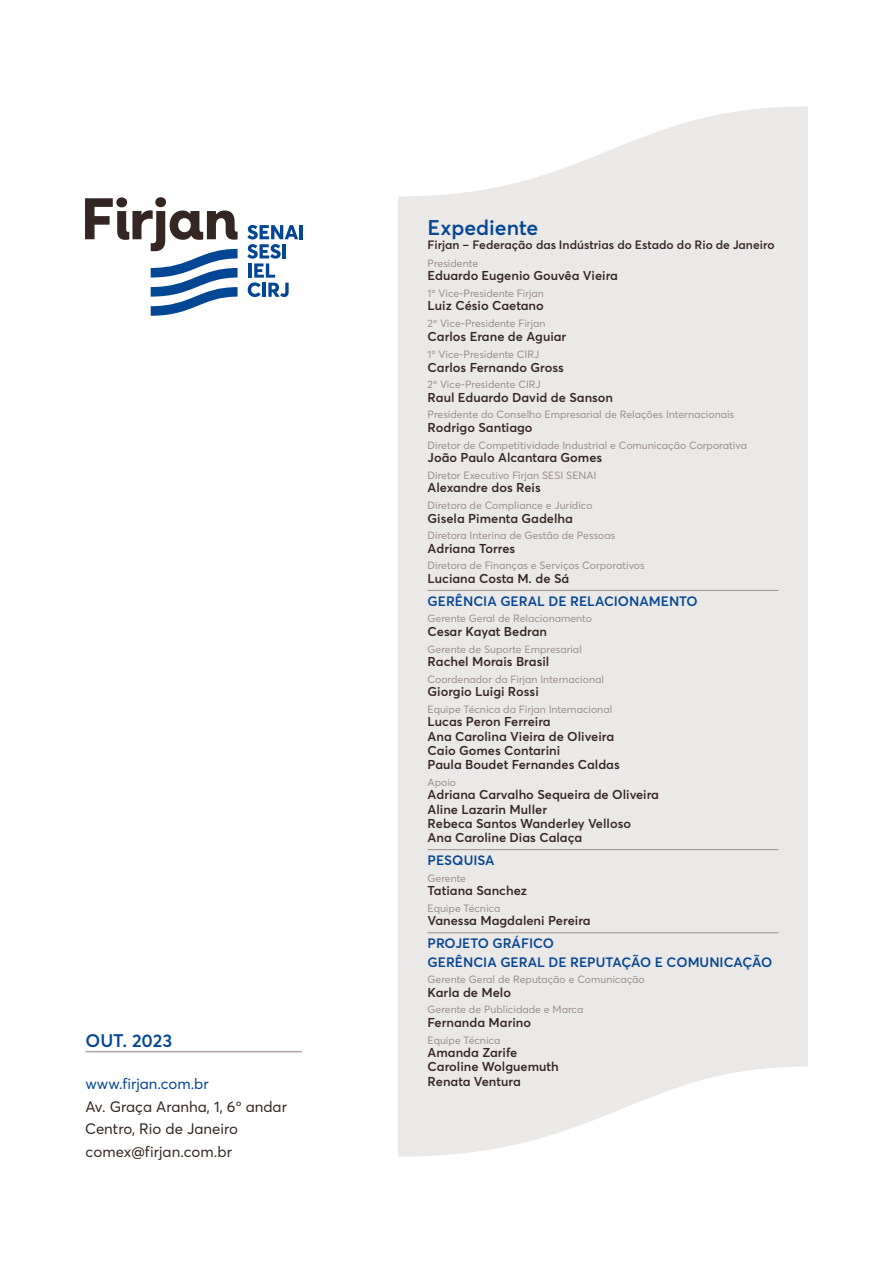
<style>
.page{position:relative;width:893px;height:1263px;background:#fff}
.page>*{position:absolute;margin:0;border:0;box-sizing:border-box;transform-origin:0 0}
.t1{font:600 21px "Averta";color:#034694}
.t2{font:600 18px "Averta";color:#034694}
.t3{font:15px/22.5px "Averta";color:#342622}
.t4{font:15px "Averta";color:#034694}
.t5{font:600 13.5px/18.5px "Averta";color:#034694}
.t6{font:600 12.75px/14.2px "Averta";color:#342622}
.t7{font:600 12px "Averta";color:#342622}
.t8{font:10.5px "Averta";color:#9a8f8c}
</style>
<div class="page">
<svg style="left:398px;top:106px;width:410px;height:1051px;background:#eceae9"></svg>
<hr style="left:428px;top:590px;width:350px;height:1px;background:#9a8f8c">
<hr style="left:428px;top:849px;width:350px;height:1px;background:#9a8f8c">
<hr style="left:428px;top:932px;width:350px;height:1px;background:#9a8f8c">
<hr style="left:300px;top:225px;width:3px;height:14px;background:#034694">
<svg style="left:247px;top:225px;width:51px;height:72px"></svg>
<svg style="left:85px;top:197px;width:153px;height:119px"></svg>
<hr style="left:85px;top:1051px;width:217px;height:1px;background:#afa6a3">
<h2 class="t2" style="left:85px;top:1028px;width:88px">OUT. 2023</h2>
<h3 class="t4" style="left:85px;top:1073px;width:125px">www.firjan.com.br</h3>
<h3 class="t3" style="left:85px;top:1094px;width:203px">Av. Graça Aranha, 1, 6º andar<br>Centro, Rio de Janeiro comex@firjan.com.br</h3>
<h1 class="t1" style="left:428px;top:213px;width:112px">Expediente</h1>
<p class="t7" style="left:428px;top:237px;width:348px">Firjan – Federação das Indústrias do Estado do Rio de Janeiro</p>
<p class="t8" style="left:428px;top:256px;width:52px">Presidente</p>
<p class="t6" style="left:428px;top:268px;width:192px">Eduardo Eugenio Gouvêa Vieira</p>
<p class="t8" style="left:428px;top:286px;width:118px">1º Vice-Presidente Firjan</p>
<p class="t6" style="left:428px;top:298px;width:118px">Luiz Césio Caetano</p>
<p class="t8" style="left:428px;top:316px;width:119px">2º Vice-Presidente Firjan</p>
<p class="t6" style="left:428px;top:329px;width:140px">Carlos Erane de Aguiar</p>
<p class="t8" style="left:428px;top:347px;width:113px">1º Vice-Presidente CIRJ</p>
<p class="t6" style="left:428px;top:359px;width:138px">Carlos Fernando Gross</p>
<p class="t8" style="left:428px;top:377px;width:115px">2º Vice-Presidente CIRJ</p>
<p class="t6" style="left:428px;top:389px;width:187px">Raul Eduardo David de Sanson</p>
<p class="t8" style="left:428px;top:407px;width:308px">Presidente do Conselho Empresarial de Relações Internacionais</p>
<p class="t6" style="left:428px;top:420px;width:107px">Rodrigo Santiago</p>
<p class="t8" style="left:428px;top:438px;width:321px">Diretor de Competitividade Industrial e Comunicação Corporativa</p>
<p class="t6" style="left:428px;top:450px;width:176px">João Paulo Alcantara Gomes</p>
<p class="t8" style="left:428px;top:468px;width:170px">Diretor Executivo Firjan SESI SENAI</p>
<p class="t6" style="left:428px;top:480px;width:115px">Alexandre dos Reis</p>
<p class="t8" style="left:428px;top:498px;width:167px">Diretora de Compliance e Jurídico</p>
<p class="t6" style="left:428px;top:510px;width:147px">Gisela Pimenta Gadelha</p>
<p class="t8" style="left:428px;top:528px;width:189px">Diretora Interina de Gestão de Pessoas</p>
<p class="t6" style="left:428px;top:540px;width:89px">Adriana Torres</p>
<p class="t8" style="left:428px;top:558px;width:219px">Diretora de Finanças e Serviços Corporativos</p>
<p class="t6" style="left:428px;top:571px;width:143px">Luciana Costa M. de Sá</p>
<p class="t5" style="left:428px;top:591px;width:272px">GERÊNCIA GERAL DE RELACIONAMENTO</p>
<p class="t8" style="left:428px;top:611px;width:166px">Gerente Geral de Relacionamento</p>
<p class="t6" style="left:428px;top:624px;width:121px">Cesar Kayat Bedran</p>
<p class="t8" style="left:428px;top:642px;width:156px">Gerente de Suporte Empresarial</p>
<p class="t6" style="left:428px;top:654px;width:123px">Rachel Morais Brasil</p>
<p class="t8" style="left:428px;top:672px;width:178px">Coordenador da Firjan Internacional</p>
<p class="t6" style="left:428px;top:684px;width:113px">Giorgio Luigi Rossi</p>
<p class="t8" style="left:428px;top:702px;width:186px">Equipe Técnica da Firjan Internacional</p>
<p class="t6" style="left:428px;top:714px;width:194px">Lucas Peron Ferreira<br>Ana Carolina Vieira de Oliveira<br>Caio Gomes Contarini<br>Paula Boudet Fernandes Caldas</p>
<p class="t8" style="left:428px;top:775px;width:30px">Apoio</p>
<p class="t6" style="left:428px;top:787px;width:233px">Adriana Carvalho Sequeira de Oliveira<br>Aline Lazarin Muller<br>Rebeca Santos Wanderley Velloso<br>Ana Caroline Dias Calaça</p>
<p class="t5" style="left:428px;top:850px;width:69px">PESQUISA</p>
<p class="t8" style="left:428px;top:871px;width:40px">Gerente</p>
<p class="t6" style="left:428px;top:883px;width:101px">Tatiana Sanchez</p>
<p class="t8" style="left:428px;top:901px;width:74px">Equipe Técnica</p>
<p class="t6" style="left:428px;top:913px;width:165px">Vanessa Magdaleni Pereira</p>
<p class="t5" style="left:428px;top:933px;width:346px">PROJETO GRÁFICO<br>GERÊNCIA GERAL DE REPUTAÇÃO E COMUNICAÇÃO</p>
<p class="t8" style="left:428px;top:972px;width:219px">Gerente Geral de Reputação e Comunicação</p>
<p class="t6" style="left:428px;top:984px;width:85px">Karla de Melo</p>
<p class="t8" style="left:428px;top:1002px;width:157px">Gerente de Publicidade e Marca</p>
<p class="t6" style="left:428px;top:1015px;width:105px">Fernanda Marino</p>
<p class="t8" style="left:428px;top:1033px;width:74px">Equipe Técnica</p>
<p class="t6" style="left:428px;top:1045px;width:133px">Amanda Zarife<br>Caroline Wolguemuth<br>Renata Ventura</p>
</div>
